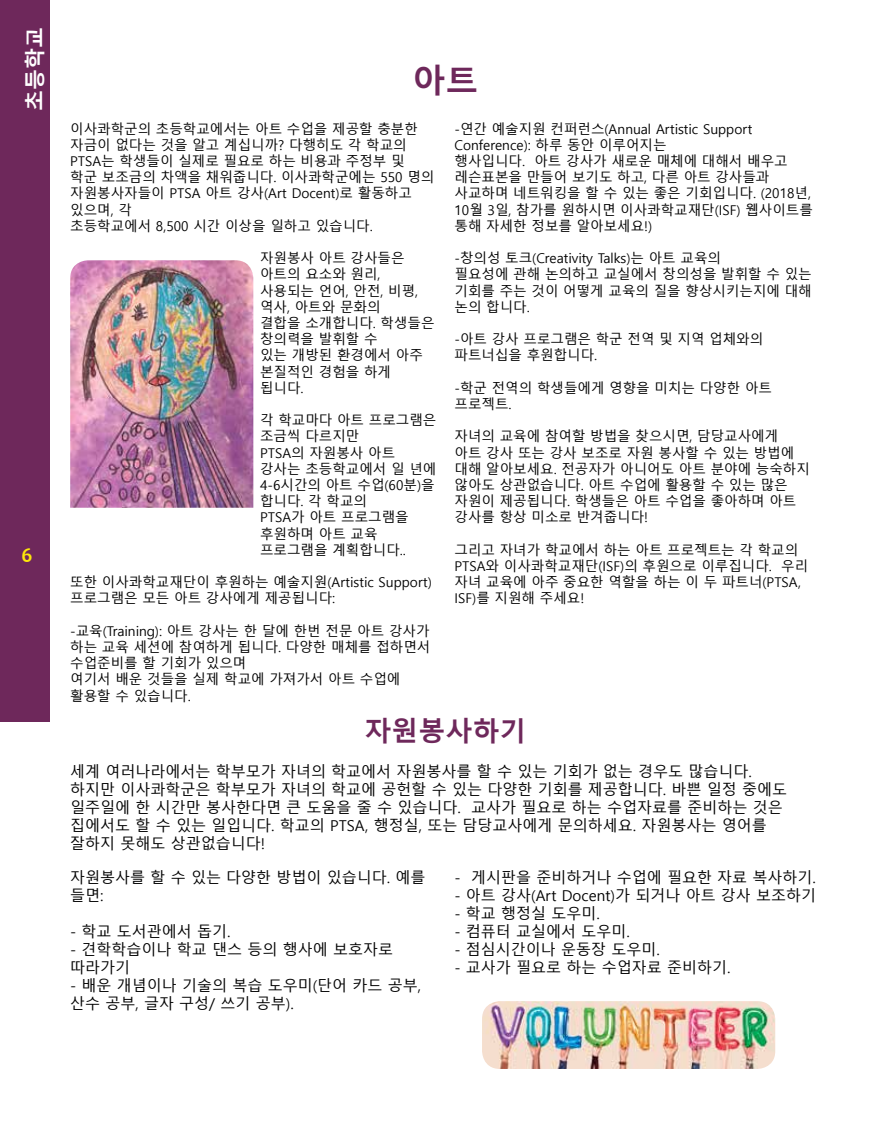
<style>
.page{position:relative;width:891px;height:1134px;background:#fff}
.page>*{position:absolute;margin:0;border:0;box-sizing:border-box;transform-origin:0 0}
.t1{font:700 33px "Malgun Gothic";color:#6e285b}
.t2{font:700 27px "Malgun Gothic";color:#6e285b}
.t3{font:700 21px "Malgun Gothic";color:#fff}
.t4{font:700 21px "Candara";color:#fde70a}
.t5{font:15px/18px "Malgun Gothic";color:#000}
.t6{font:13.5px/16.2px "Malgun Gothic";color:#000}
</style>
<div class="page">
<div style="left:0;top:0;width:49px;height:722px;background:#6e285b"></div>
<img style="left:70px;top:260px;width:183px;height:248px">
<img style="left:482px;top:1001px;width:293px;height:68px">
<h3 class="t3" style="left:23px;top:111px;width:85px;rotate:-90deg">초등학교</h3>
<h3 class="t4" style="left:22px;top:542px;width:13px">6</h3>
<h1 class="t1" style="left:412px;top:62px;width:67px">아트</h1>
<p class="t6" style="left:70px;top:121px;width:366px">이사콰학군의 초등학교에서는 아트 수업을 제공할 충분한 자금이 없다는 것을 알고 계십니까? 다행히도 각 학교의<br>PTSA는 학생들이 실제로 필요로 하는 비용과 주정부 및 학군 보조금의 차액을 채워줍니다. 이사콰학군에는 550 명의 자원봉사자들이 PTSA 아트 강사(Art Docent)로 활동하고 있으며, 각<br>초등학교에서 8,500 시간 이상을 일하고 있습니다.</p>
<p class="t6" style="left:260px;top:250px;width:176px">자원봉사 아트 강사들은 아트의 요소와 원리, 사용되는 언어, 안전, 비평, 역사, 아트와 문화의<br>결합을 소개합니다. 학생들은 창의력을 발휘할 수<br>있는 개방된 환경에서 아주 본질적인 경험을 하게 됩니다.</p>
<p class="t6" style="left:260px;top:412px;width:178px">각 학교마다 아트 프로그램은 조금씩 다르지만<br>PTSA의 자원봉사 아트 강사는 초등학교에서 일 년에<br>4-6시간의 아트 수업(60분)을 합니다. 각 학교의<br>PTSA가 아트 프로그램을 후원하며 아트 교육 프로그램을 계획합니다..</p>
<p class="t6" style="left:70px;top:574px;width:363px">또한 이사콰학교재단이 후원하는 예술지원(Artistic Support) 프로그램은 모든 아트 강사에게 제공됩니다:</p>
<p class="t6" style="left:70px;top:623px;width:362px">-교육(Training): 아트 강사는 한 달에 한번 전문 아트 강사가 하는 교육 세션에 참여하게 됩니다. 다양한 매체를 접하면서 수업준비를 할 기회가 있으며<br>여기서 배운 것들을 실제 학교에 가져가서 아트 수업에 활용할 수 있습니다.</p>
<p class="t6" style="left:455px;top:121px;width:360px">-연간 예술지원 컨퍼런스(Annual Artistic Support<br>Conference): 하루 동안 이루어지는<br>행사입니다. 아트 강사가 새로운 매체에 대해서 배우고 레슨표본을 만들어 보기도 하고, 다른 아트 강사들과 사교하며 네트워킹을 할 수 있는 좋은 기회입니다. (2018년,<br>10월 3일, 참가를 원하시면 이사콰학교재단(ISF) 웹사이트를 통해 자세한 정보를 알아보세요!)</p>
<p class="t6" style="left:455px;top:250px;width:359px">-창의성 토크(Creativity Talks)는 아트 교육의<br>필요성에 관해 논의하고 교실에서 창의성을 발휘할 수 있는 기회를 주는 것이 어떻게 교육의 질을 향상시키는지에 대해 논의 합니다.</p>
<p class="t6" style="left:455px;top:331px;width:310px">-아트 강사 프로그램은 학군 전역 및 지역 업체와의 파트너십을 후원합니다.</p>
<p class="t6" style="left:455px;top:380px;width:319px">-학군 전역의 학생들에게 영향을 미치는 다양한 아트 프로젝트.</p>
<p class="t6" style="left:455px;top:429px;width:357px">자녀의 교육에 참여할 방법을 찾으시면, 담당교사에게<br>아트 강사 또는 강사 보조로 자원 봉사할 수 있는 방법에 대해 알아보세요. 전공자가 아니어도 아트 분야에 능숙하지 않아도 상관없습니다. 아트 수업에 활용할 수 있는 많은 자원이 제공됩니다. 학생들은 아트 수업을 좋아하며 아트 강사를 항상 미소로 반겨줍니다!</p>
<p class="t6" style="left:455px;top:542px;width:355px">그리고 자녀가 학교에서 하는 아트 프로젝트는 각 학교의<br>PTSA와 이사콰학교재단(ISF)의 후원으로 이루집니다. 우리 자녀 교육에 아주 중요한 역할을 하는 이 두 파트너(PTSA,<br>ISF)를 지원해 주세요!</p>
<h2 class="t2" style="left:364px;top:715px;width:163px">자원봉사하기</h2>
<p class="t5" style="left:70px;top:763px;width:718px">세계 여러나라에서는 학부모가 자녀의 학교에서 자원봉사를 할 수 있는 기회가 없는 경우도 많습니다. 하지만 이사콰학군은 학부모가 자녀의 학교에 공헌할 수 있는 다양한 기회를 제공합니다. 바쁜 일정 중에도 일주일에 한 시간만 봉사한다면 큰 도움을 줄 수 있습니다. 교사가 필요로 하는 수업자료를 준비하는 것은 집에서도 할 수 있는 일입니다. 학교의 PTSA, 행정실, 또는 담당교사에게 문의하세요. 자원봉사는 영어를 잘하지 못해도 상관없습니다!</p>
<p class="t5" style="left:70px;top:869px;width:357px">자원봉사를 할 수 있는 다양한 방법이 있습니다. 예를 들면:</p>
<p class="t5" style="left:70px;top:923px;width:162px">- 학교 도서관에서 돕기.</p>
<p class="t5" style="left:70px;top:941px;width:324px">- 견학학습이나 학교 댄스 등의 행사에 보호자로 따라가기</p>
<p class="t5" style="left:70px;top:977px;width:352px">- 배운 개념이나 기술의 복습 도우미(단어 카드 공부, 산수 공부, 글자 구성/ 쓰기 공부).</p>
<p class="t5" style="left:454px;top:869px;width:363px">- 게시판을 준비하거나 수업에 필요한 자료 복사하기.</p>
<p class="t5" style="left:454px;top:887px;width:363px">- 아트 강사(Art Docent)가 되거나 아트 강사 보조하기</p>
<p class="t5" style="left:454px;top:905px;width:147px">- 학교 행정실 도우미.</p>
<p class="t5" style="left:454px;top:923px;width:177px">- 컴퓨터 교실에서 도우미.</p>
<p class="t5" style="left:454px;top:941px;width:207px">- 점심시간이나 운동장 도우미.</p>
<p class="t5" style="left:454px;top:959px;width:277px">- 교사가 필요로 하는 수업자료 준비하기.</p>
</div>
